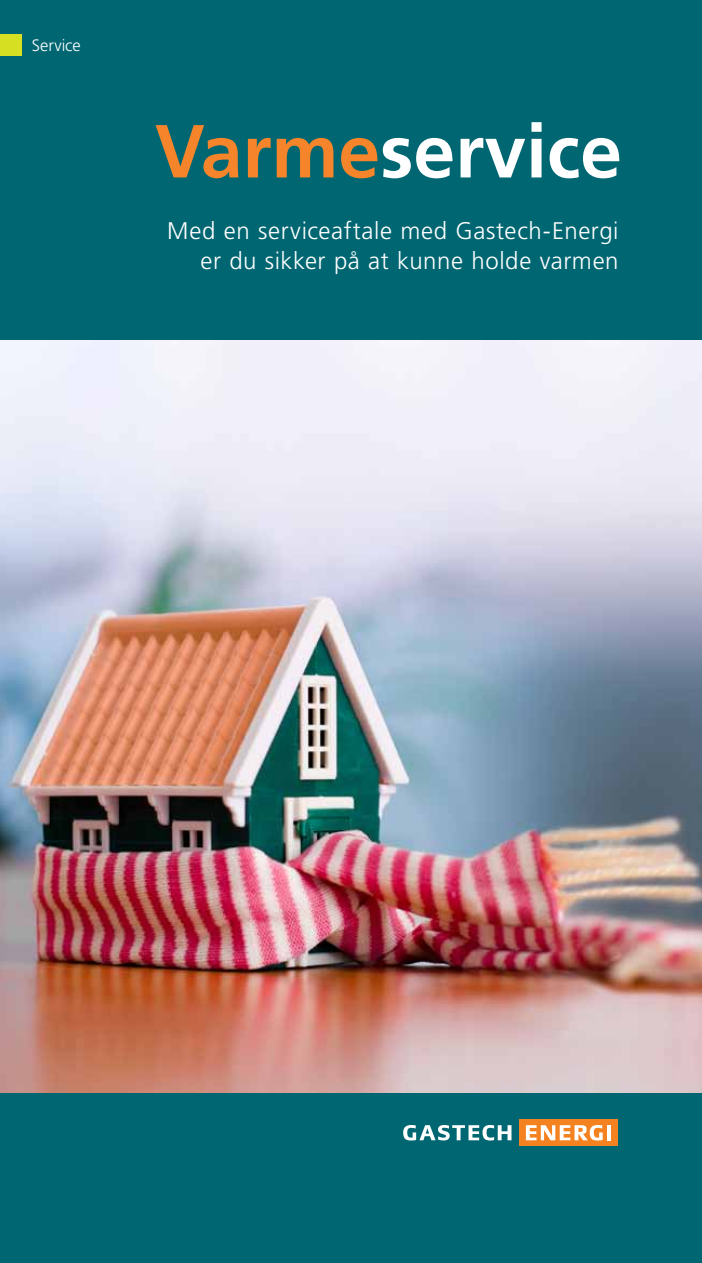
<style>
.page{position:relative;width:702px;height:1263px;background:#fff}
.page>*{position:absolute;margin:0;border:0;box-sizing:border-box;transform-origin:0 0}
.t1{font:700 75px "Frutiger LT Std";color:#fff}
.t2{font:300 24px/30px "Frutiger LT Std";letter-spacing:.025em;color:#fff;text-align:right}
.t3{font:300 16.5px "Frutiger LT Std";color:#fff}
.s1{color:#f5842b}
</style>
<div class="page">
<div style="left:0;top:0;width:702px;height:340px;background:#006772"></div>
<div style="left:0;top:34px;width:21px;height:21px;background:#d7df23"></div>
<div style="left:0;top:1093px;width:702px;height:170px;background:#006772"></div>
<div style="left:519px;top:1119px;width:99px;height:27px;background:#f58220"></div>
<svg style="left:403px;top:1125px;width:108px;height:15px"></svg>
<svg style="left:526px;top:1125px;width:76px;height:15px"></svg>
<svg style="left:607px;top:1125px;width:3px;height:15px"></svg>
<img style="left:0;top:340px;width:702px;height:753px">
<p class="t3" style="left:32px;top:36px;width:50px">Service</p>
<h1 class="t1" style="left:155px;top:107px;width:468px"><span class="s1">Varme</span>service</h1>
<p class="t2" style="left:167px;top:216px;width:453px">Med en serviceaftale med Gastech-Energi er du sikker på at kunne holde varmen</p>
</div>
